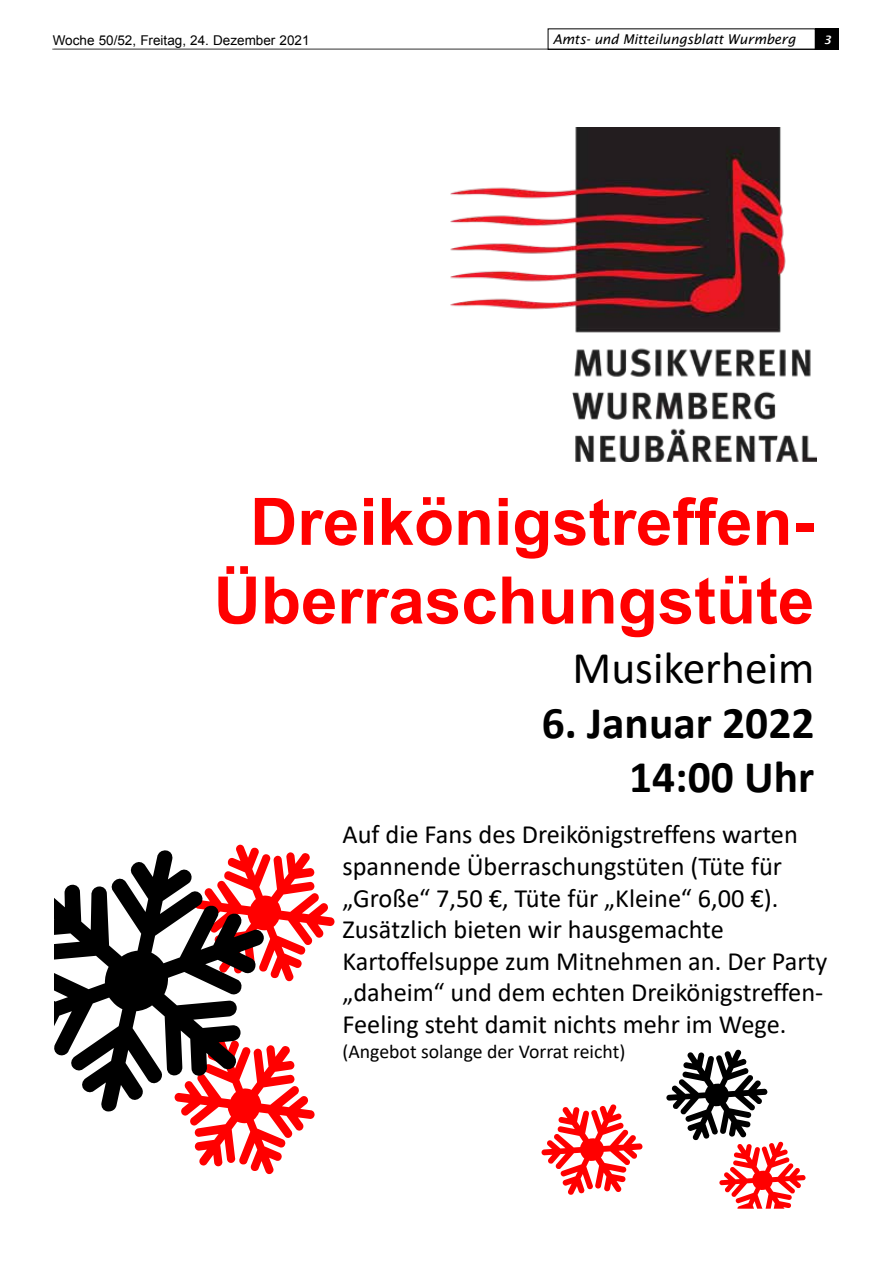
<style>
.page{position:relative;width:893px;height:1263px;background:#fff}
.page>*{position:absolute;margin:0;border:0;box-sizing:border-box;transform-origin:0 0}
.t1{font:700 65.55px/78.6px "Arial";color:#f00;text-align:center}
.t2{font:700 45.45px/54.4px "Calibri";color:#000;text-align:right}
.t3{font:45.45px "Calibri";color:#000}
.t4{font:26.4px/31.7px "Calibri";color:#000}
.t5{font:19.8px "Calibri";color:#000}
.t6{font:13.5px "Arial";color:#000}
.t7{font:italic 13.5px "Lucida Sans";letter-spacing:-.01em;color:#000}
.t8{font:italic 600 11.55px "Lucida Sans";color:#fff}
</style>
<div class="page">
<hr style="left:52px;top:48px;width:787px;height:2px;background:#878787">
<div style="left:816px;top:28px;width:23px;height:22px;background:#000"></div>
<div style="left:548px;top:28px;width:268px;height:22px;border:1px solid #000"></div>
<img style="left:450px;top:127px;width:367px;height:334px">
<svg style="left:541px;top:1049px;width:265px;height:160px"></svg>
<svg style="left:236px;top:844px;width:99px;height:138px"></svg>
<svg style="left:181px;top:1045px;width:134px;height:130px"></svg>
<svg style="left:54px;top:850px;width:210px;height:262px"></svg>
<p class="t6" style="left:53px;top:31px;width:258px">Woche 50/52, Freitag, 24. Dezember 2021</p>
<p class="t7" style="left:553px;top:31px;width:245px">Amts- und Mitteilungsblatt Wurmberg</p>
<p class="t8" style="left:823px;top:33px;width:9px">3</p>
<h1 class="t1" style="left:214px;top:484px;width:602px">Dreikönigstreffen-<br>Überraschungstüte</h1>
<h2 class="t3" style="left:573px;top:637px;width:243px">Musikerheim</h2>
<h2 class="t2" style="left:542px;top:695px;width:274px">6. Januar 2022<br>14:00 Uhr</h2>
<p class="t4" style="left:342px;top:818px;width:487px">Auf die Fans des Dreikönigstreffens warten spannende Überraschungstüten (Tüte für „Große“ 7,50 €, Tüte für „Kleine“ 6,00 €).<br>Zusätzlich bieten wir hausgemachte Kartoffelsuppe zum Mitnehmen an. Der Party „daheim“ und dem echten Dreikönigstreffen-Feeling steht damit nichts mehr im Wege.</p>
<p class="t5" style="left:342px;top:1038px;width:284px">(Angebot solange der Vorrat reicht)</p>
</div>
